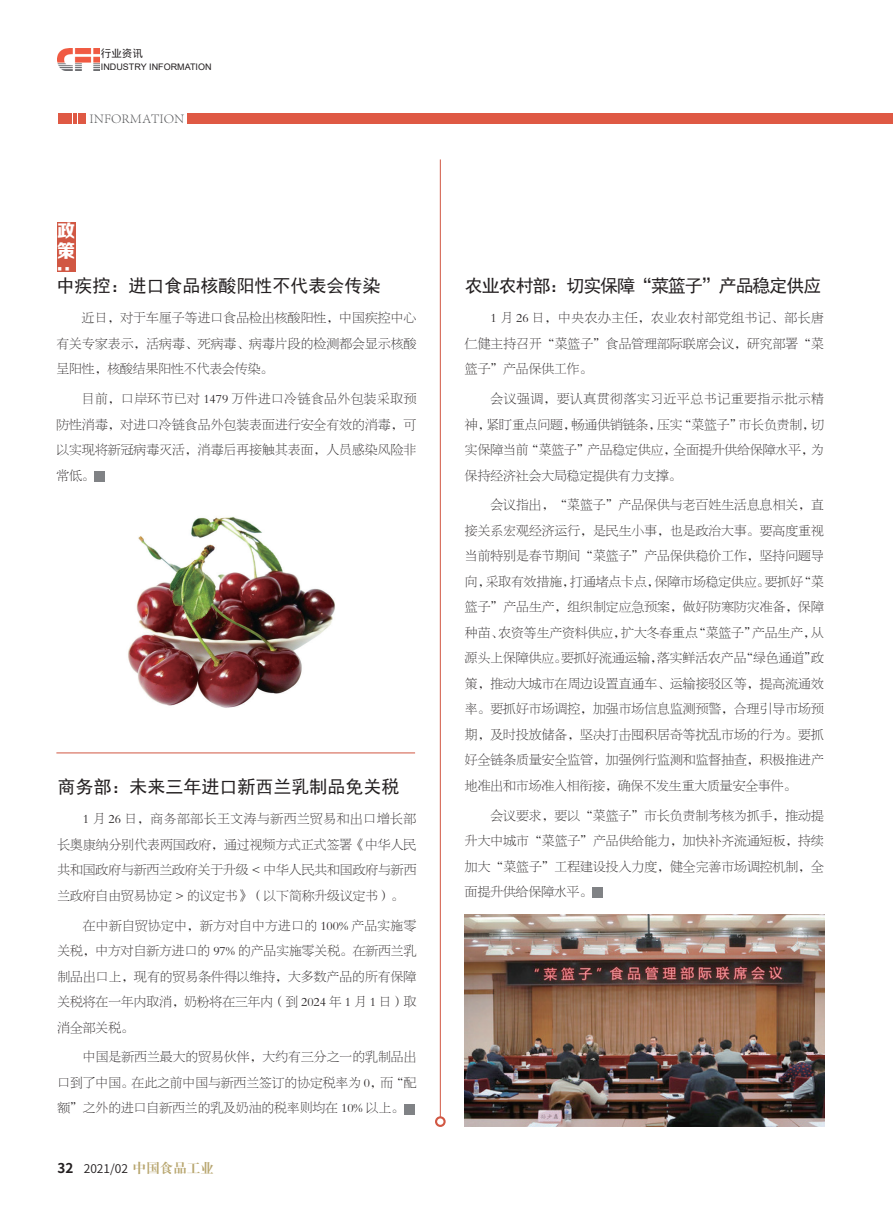
<style>
.page{position:relative;width:893px;height:1212px;background:#fff}
.page>*{position:absolute;margin:0;border:0;box-sizing:border-box;transform-origin:0 0}
.t1{font:18px "Sim Hei";color:#231f20}
.t2{font:18px "Sim Hei";letter-spacing:-.06em;color:#231f20}
.t3{font:18px/19.8px "FZZDHJW GB1 0";color:#fff}
.t4{font:300 13.5px "Adobe Song Std";color:#57585a}
.t5{font:12.75px/25.5px "FZBSK GBK1 0";color:#231f20;text-align:justify}
.t6{font:12px "Source Han Sans CN";color:#231f20}
.t7{font:10.5px "Sim Hei";color:#231f20}
.t8{font:9px "Arial";color:#231f20}
.s1{font-weight:700;font-size:13.5px}
.s2{font-family:"H Ya 4 gj";font-size:13.5px;color:#b8a66f}
</style>
<div class="page">
<img style="left:57px;top:49px;width:42px;height:21px">
<div style="left:188px;top:114px;width:705px;height:10px;background:#df5944"></div>
<div style="left:58px;top:114px;width:9px;height:10px;background:#df5944"></div>
<svg style="left:69px;top:114px;width:3px;height:10px"></svg>
<hr style="left:73px;top:114px;width:4px;height:10px;background:#df5944">
<svg style="left:78px;top:114px;width:8px;height:10px"></svg>
<hr style="left:440px;top:159px;width:1px;height:958px;background:#d15743">
<div style="left:435px;top:1116px;width:11px;height:11px;border:2px solid #d15743;border-radius:50%"></div>
<div style="left:95px;top:471px;width:10px;height:10px;background:#808285"></div>
<hr style="left:56px;top:753px;width:359px;height:1px;background:#d15743">
<div style="left:57px;top:222px;width:18px;height:50px;background:#d15743"></div>
<div style="left:404px;top:1104px;width:10px;height:10px;background:#808285"></div>
<img style="left:128px;top:517px;width:207px;height:191px">
<div style="left:592px;top:888px;width:11px;height:10px;background:#808285"></div>
<img style="left:464px;top:914px;width:360px;height:213px">
<p class="t7" style="left:101px;top:48px;width:43px">行业资讯</p>
<p class="t8" style="left:101px;top:61px;width:112px">INDUSTRY INFORMATION</p>
<p class="t4" style="left:90px;top:111px;width:96px">INFORMATION</p>
<h1 class="t3" style="left:57px;top:222px;width:19px">政策</h1>
<h1 class="t3" style="left:75px;top:266px;width:7px;rotate:90deg">:</h1>
<h1 class="t1" style="left:56px;top:276px;width:325px">中疾控：进口食品核酸阳性不代表会传染</h1>
<p class="t5" style="left:56px;top:305px;width:362px;text-indent:26px">近日，对于车厘子等进口食品检出核酸阳性，中国疾控中心有关专家表示，活病毒、死病毒、病毒片段的检测都会显示核酸呈阳性，核酸结果阳性不代表会传染。</p>
<p class="t5" style="left:56px;top:386px;width:361px;text-indent:26px">目前，口岸环节已对 1479 万件进口冷链食品外包装采取预防性消毒，对进口冷链食品外包装表面进行安全有效的消毒，可以实现将新冠病毒灭活，消毒后再接触其表面，人员感染风险非常低。</p>
<h1 class="t1" style="left:57px;top:777px;width:343px">商务部：未来三年进口新西兰乳制品免关税</h1>
<p class="t5" style="left:57px;top:806px;width:361px;text-indent:26px">1 月 26 日，商务部部长王文涛与新西兰贸易和出口增长部长奥康纳分别代表两国政府，通过视频方式正式签署《中华人民共和国政府与新西兰政府关于升级 &lt; 中华人民共和国政府与新西兰政府自由贸易协定 &gt; 的议定书》（以下简称升级议定书）。</p>
<p class="t5" style="left:57px;top:913px;width:361px;text-indent:26px">在中新自贸协定中，新方对自中方进口的 100% 产品实施零关税，中方对自新方进口的 97% 的产品实施零关税。在新西兰乳制品出口上，现有的贸易条件得以维持，大多数产品的所有保障关税将在一年内取消，奶粉将在三年内（到 2024 年 1 月 1 日）取消全部关税。</p>
<p class="t5" style="left:57px;top:1044px;width:361px;text-indent:26px">中国是新西兰最大的贸易伙伴，大约有三分之一的乳制品出口到了中国。在此之前中国与新西兰签订的协定税率为 0，而“配额”之外的进口自新西兰的乳及奶油的税率则均在 10% 以上。</p>
<p class="t6" style="left:58px;top:1161px;width:158px"><span class="s1">32</span> 2021/02 <span class="s2">中国食品工业</span></p>
<h1 class="t2" style="left:465px;top:276px;width:358px">农业农村部：切实保障“菜篮子”产品稳定供应</h1>
<p class="t5" style="left:465px;top:305px;width:360px;text-indent:26px">1 月 26 日，中央农办主任，农业农村部党组书记、部长唐仁健主持召开“菜篮子”食品管理部际联席会议，研究部署“菜篮子”产品保供工作。</p>
<p class="t5" style="left:465px;top:386px;width:360px;text-indent:26px">会议强调，要认真贯彻落实习近平总书记重要指示批示精神，紧盯重点问题，畅通供销链条，压实“菜篮子”市长负责制，切实保障当前“菜篮子”产品稳定供应，全面提升供给保障水平，为保持经济社会大局稳定提供有力支撑。</p>
<p class="t5" style="left:465px;top:492px;width:360px;text-indent:26px">会议指出，“菜篮子”产品保供与老百姓生活息息相关，直接关系宏观经济运行，是民生小事，也是政治大事。要高度重视当前特别是春节期间“菜篮子”产品保供稳价工作，坚持问题导向，采取有效措施，打通堵点卡点，保障市场稳定供应。要抓好“菜篮子”产品生产，组织制定应急预案，做好防寒防灾准备，保障种苗、农资等生产资料供应，扩大冬春重点“菜篮子”产品生产，从源头上保障供应。要抓好流通运输，落实鲜活农产品“绿色通道”政策，推动大城市在周边设置直通车、运输接驳区等，提高流通效率。要抓好市场调控，加强市场信息监测预警，合理引导市场预期，及时投放储备，坚决打击囤积居奇等扰乱市场的行为。要抓好全链条质量安全监管，加强例行监测和监督抽查，积极推进产地准出和市场准入相衔接，确保不发生重大质量安全事件。</p>
<p class="t5" style="left:465px;top:803px;width:360px;text-indent:26px">会议要求，要以“菜篮子”市长负责制考核为抓手，推动提升大中城市“菜篮子”产品供给能力，加快补齐流通短板，持续加大“菜篮子”工程建设投入力度，健全完善市场调控机制，全面提升供给保障水平。</p>
</div>
